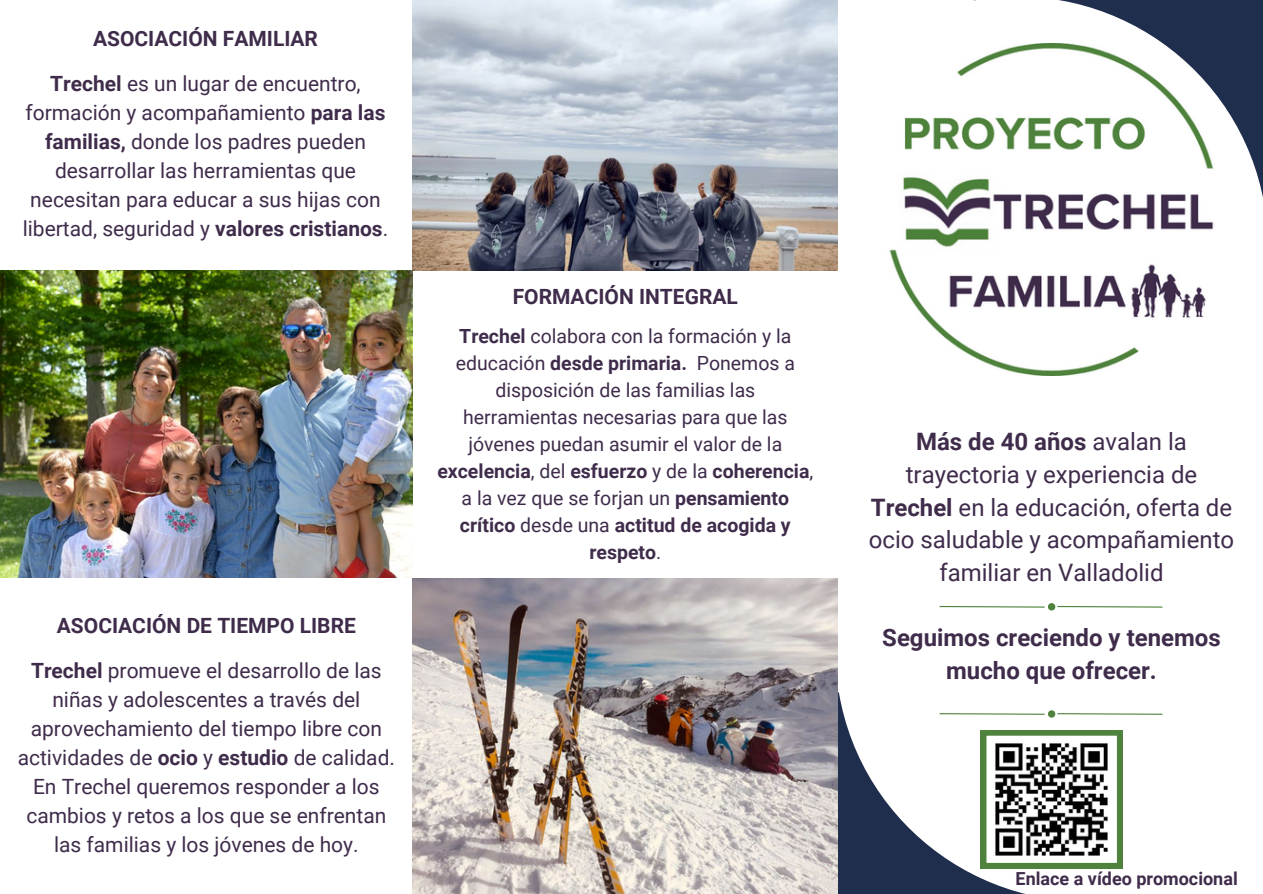
<style>
.page{position:relative;width:1263px;height:894px;background:#fff}
.page>*{position:absolute;margin:0;border:0;box-sizing:border-box;transform-origin:0 0}
.t1{font:24px/32.5px "Roboto";color:#3f2c4b;text-align:center}
.t2{font:700 24px/32.5px "Roboto";color:#3f2c4b;text-align:center}
.t3{font:21px/29px "Roboto";color:#3f2c4b;text-align:center}
.t4{font:700 21px "Roboto";color:#3f2c4b}
.t5{font:19.5px/27px "Roboto";color:#3f2c4b;text-align:center}
.t6{font:700 18px "Roboto";color:#3f2c4b}
.s1{font-weight:700}
</style>
<div class="page">
<svg style="left:838px;top:692px;width:218px;height:201px"></svg>
<img style="left:413px;top:0;width:425px;height:270px">
<img style="left:0;top:270px;width:413px;height:307px">
<svg style="left:1057px;top:606px;width:106px;height:2px"></svg>
<svg style="left:939px;top:606px;width:106px;height:2px"></svg>
<div style="left:1048px;top:603px;width:7px;height:7px;background:#4f833d;border-radius:50%"></div>
<svg style="left:1057px;top:713px;width:106px;height:2px"></svg>
<svg style="left:938px;top:712px;width:108px;height:3px"></svg>
<div style="left:1048px;top:710px;width:7px;height:7px;background:#4f833d;border-radius:50%"></div>
<img style="left:889px;top:117px;width:317px;height:259px">
<svg style="left:955px;top:0;width:308px;height:247px"></svg>
<img style="left:413px;top:578px;width:425px;height:315px">
<img style="left:979px;top:726px;width:144px;height:144px">
<svg style="left:981px;top:729px;width:141px;height:139px"></svg>
<p class="t4" style="left:93px;top:27px;width:226px">ASOCIACIÓN FAMILIAR</p>
<p class="t3" style="left:23px;top:69px;width:367px"><span class="s1">Trechel</span> es un lugar de encuentro, formación y acompañamiento <span class="s1">para las familias,</span> donde los padres pueden desarrollar las herramientas que necesitan para educar a sus hijas con libertad, seguridad y <span class="s1">valores cristianos</span>.</p>
<p class="t4" style="left:57px;top:613px;width:301px">ASOCIACIÓN DE TIEMPO LIBRE</p>
<p class="t3" style="left:18px;top:655px;width:379px"><span class="s1">Trechel</span> promueve el desarrollo de las niñas y adolescentes a través del aprovechamiento del tiempo libre con actividades de <span class="s1">ocio</span> y <span class="s1">estudio</span> de calidad.<br>En Trechel queremos responder a los cambios y retos a los que se enfrentan las familias y los jóvenes de hoy.</p>
<p class="t4" style="left:513px;top:284px;width:227px">FORMACIÓN INTEGRAL</p>
<p class="t5" style="left:437px;top:322px;width:377px"><span class="s1">Trechel</span> colabora con la formación y la educación <span class="s1">desde primaria.</span> Ponemos a disposición de las familias las herramientas necesarias para que las jóvenes puedan asumir el valor de la <span class="s1">excelencia</span>, del <span class="s1">esfuerzo</span> y de la <span class="s1">coherencia</span>, a la vez que se forjan un <span class="s1">pensamiento crítico</span> desde una <span class="s1">actitud de acogida y respeto</span>.</p>
<p class="t1" style="left:869px;top:426px;width:367px"><span class="s1">Más de 40 años</span> avalan la trayectoria y experiencia de<br><span class="s1">Trechel</span> en la educación, oferta de ocio saludable y acompañamiento familiar en Valladolid</p>
<p class="t2" style="left:882px;top:621px;width:340px">Seguimos creciendo y tenemos mucho que ofrecer.</p>
<p class="t6" style="left:1016px;top:867px;width:224px">Enlace a vídeo promocional</p>
</div>
